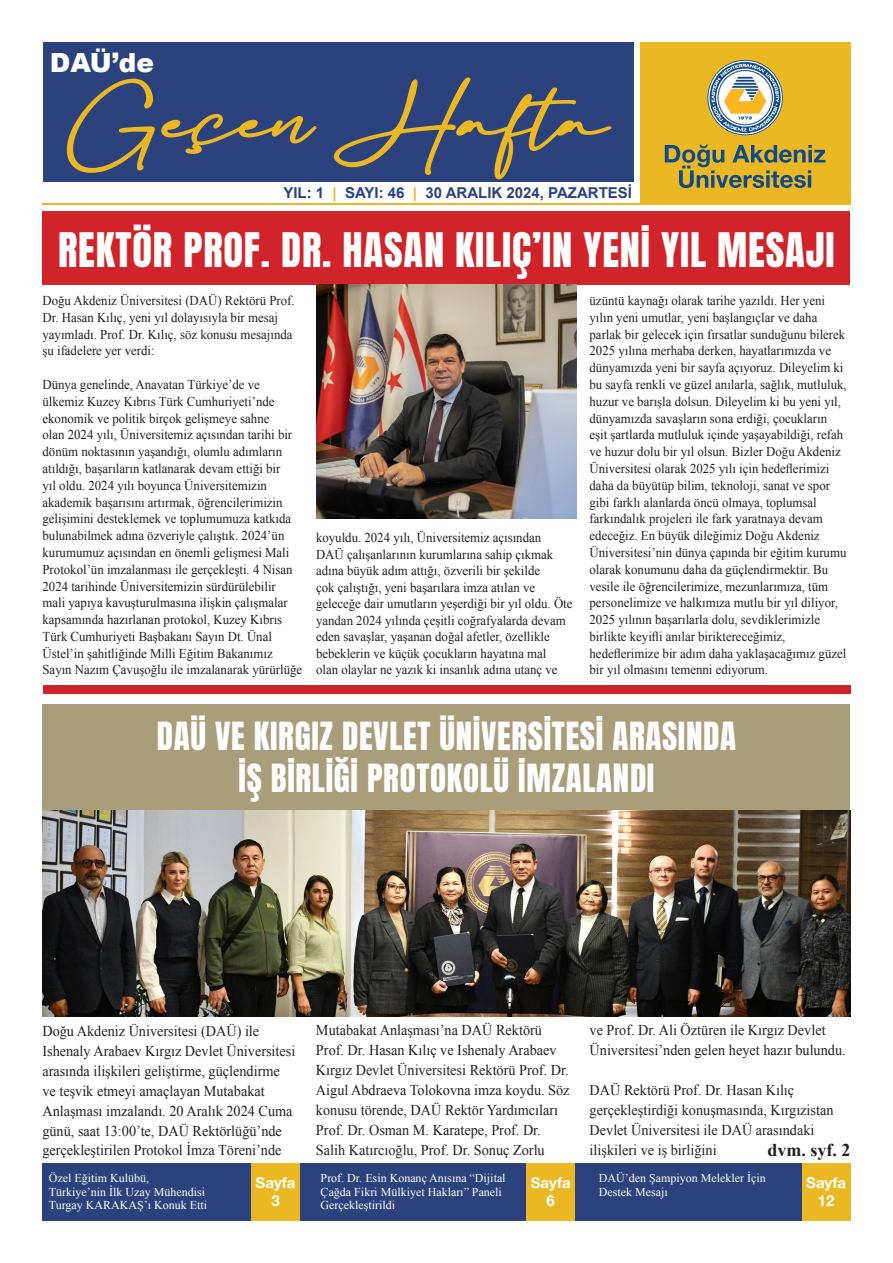
<style>
.page{position:relative;width:893px;height:1263px;background:#fff}
.page>*{position:absolute;margin:0;border:0;box-sizing:border-box;transform-origin:0 0}
.t1{font:75.3px "Bacalisties";color:#ebb824;scale:1.3 1}
.t2{font:40.5px "Anton";letter-spacing:.02em;color:#fff}
.t3{font:33px "Anton";letter-spacing:.02em;color:#fff}
.t4{font:900 26.4px "Arial";color:#fff}
.t5{font:700 18px "Times New Roman EMU";color:#231f20}
.t6{font:15px/20px "Times New Roman EMU";color:#231f20;scale:.95 1}
.t7{font:700 15px "Arial";color:#2b427d}
.t8{font:700 15px "Helvetica Neue EMU";color:#fff}
.t9{font:13.5px/16.8px "Times New Roman EMU";color:#231f20;scale:.95 1}
.t10{font:12px/13.5px "Times New Roman EMU";color:#fff}
.s1{color:#253f8e}
.s2{color:#ebb824}
</style>
<div class="page">
<div style="left:43px;top:43px;width:591px;height:139px;background:#2b427d"></div>
<hr style="left:43px;top:203px;width:597px;height:2px;background:#ebb824">
<div style="left:640px;top:43px;width:210px;height:162px;background:#ebb824"></div>
<div style="left:42px;top:1163px;width:808px;height:57px;background:#2b427d"></div>
<div style="left:251px;top:1163px;width:49px;height:57px;background:#ebb824"></div>
<div style="left:526px;top:1163px;width:49px;height:57px;background:#ebb824"></div>
<div style="left:802px;top:1163px;width:48px;height:57px;background:#ebb824"></div>
<svg style="left:664px;top:59px;width:162px;height:130px"></svg>
<div style="left:43px;top:704px;width:807px;height:106px;background:#aa9d7a"></div>
<div style="left:42px;top:211px;width:808px;height:74px;background:#d1232a"></div>
<img style="left:43px;top:810px;width:807px;height:206px">
<img style="left:316px;top:285px;width:261px;height:234px">
<div style="left:43px;top:685px;width:807px;height:9px;background:#d2232a"></div>
<h3 class="t4" style="left:50px;top:44px;width:106px">DAÜ’de</h3>
<h1 class="t1" style="left:68px;top:57px;width:417px">Geçen Hafta</h1>
<p class="t7" style="left:283px;top:182px;width:350px"><span class="s1">YIL: 1</span> <span class="s2">|</span> <span class="s1">SAYI: 46</span> <span class="s2">|</span> 30 ARALIK 2024, PAZARTESİ</p>
<p class="t2" style="left:58px;top:229px;width:778px">REKTÖR PROF. DR. HASAN KILIÇ’IN YENİ YIL MESAJI</p>
<p class="t9" style="left:43px;top:292px;width:267px">Doğu Akdeniz Üniversitesi (DAÜ) Rektörü Prof.<br>Dr. Hasan Kılıç, yeni yıl dolayısıyla bir mesaj yayımladı. Prof. Dr. Kılıç, söz konusu mesajında şu ifadelere yer verdi:</p>
<p class="t9" style="left:43px;top:376px;width:275px">Dünya genelinde, Anavatan Türkiye’de ve ülkemiz Kuzey Kıbrıs Türk Cumhuriyeti’nde ekonomik ve politik birçok gelişmeye sahne<br>olan 2024 yılı, Üniversitemiz açısından tarihi bir dönüm noktasının yaşandığı, olumlu adımların atıldığı, başarıların katlanarak devam ettiği bir<br>yıl oldu. 2024 yılı boyunca Üniversitemizin akademik başarısını artırmak, öğrencilerimizin gelişimini desteklemek ve toplumumuza katkıda bulunabilmek adına özveriyle çalıştık. 2024’ün kurumumuz açısından en önemli gelişmesi Mali Protokol’ün imzalanması ile gerçekleşti. 4 Nisan 2024 tarihinde Üniversitemizin sürdürülebilir<br>mali yapıya kavuşturulmasına ilişkin çalışmalar kapsamında hazırlanan protokol, Kuzey Kıbrıs Türk Cumhuriyeti Başbakanı Sayın Dt. Ünal Üstel’in şahitliğinde Milli Eğitim Bakanımız Sayın Nazım Çavuşoğlu ile imzalanarak yürürlüğe</p>
<p class="t9" style="left:316px;top:529px;width:271px">koyuldu. 2024 yılı, Üniversitemiz açısından<br>DAÜ çalışanlarının kurumlarına sahip çıkmak adına büyük adım attığı, özverili bir şekilde<br>çok çalıştığı, yeni başarılara imza atılan ve geleceğe dair umutların yeşerdiği bir yıl oldu. Öte yandan 2024 yılında çeşitli coğrafyalarda devam eden savaşlar, yaşanan doğal afetler, özellikle bebeklerin ve küçük çocukların hayatına mal<br>olan olaylar ne yazık ki insanlık adına utanç ve</p>
<p class="t9" style="left:590px;top:292px;width:272px">üzüntü kaynağı olarak tarihe yazıldı. Her yeni yılın yeni umutlar, yeni başlangıçlar ve daha parlak bir gelecek için fırsatlar sunduğunu bilerek 2025 yılına merhaba derken, hayatlarımızda ve dünyamızda yeni bir sayfa açıyoruz. Dileyelim ki bu sayfa renkli ve güzel anılarla, sağlık, mutluluk, huzur ve barışla dolsun. Dileyelim ki bu yeni yıl, dünyamızda savaşların sona erdiği, çocukların eşit şartlarda mutluluk içinde yaşayabildiği, refah ve huzur dolu bir yıl olsun. Bizler Doğu Akdeniz Üniversitesi olarak 2025 yılı için hedeflerimizi daha da büyütüp bilim, teknoloji, sanat ve spor gibi farklı alanlarda öncü olmaya, toplumsal farkındalık projeleri ile fark yaratnaya devam edeceğiz. En büyük dileğimiz Doğu Akdeniz Üniversitesi’nin dünya çapında bir eğitim kurumu olarak konumunu daha da güçlendirmektir. Bu vesile ile öğrencilerimize, mezunlarımıza, tüm personelimize ve halkımıza mutlu bir yıl diliyor, 2025 yılının başarılarla dolu, sevdiklerimizle birlikte keyifli anılar biriktereceğimiz, hedeflerimize bir adım daha yaklaşacağımız güzel bir yıl olmasını temenni ediyorum.</p>
<p class="t3" style="left:157px;top:719px;width:581px">DAÜ VE KIRGIZ DEVLET ÜNİVERSİTESİ ARASINDA</p>
<p class="t3" style="left:239px;top:761px;width:417px">İŞ BİRLİĞİ PROTOKOLÜ İMZALANDI</p>
<p class="t6" style="left:42px;top:1021px;width:268px">Doğu Akdeniz Üniversitesi (DAÜ) ile Ishenaly Arabaev Kırgız Devlet Üniversitesi arasında ilişkileri geliştirme, güçlendirme ve teşvik etmeyi amaçlayan Mutabakat Anlaşması imzalandı. 20 Aralık 2024 Cuma günü, saat 13:00’te, DAÜ Rektörlüğü’nde gerçekleştirilen Protokol İmza Töreni’nde</p>
<p class="t6" style="left:316px;top:1020px;width:268px">Mutabakat Anlaşması’na DAÜ Rektörü Prof. Dr. Hasan Kılıç ve Ishenaly Arabaev Kırgız Devlet Üniversitesi Rektörü Prof. Dr.<br>Aigul Abdraeva Tolokovna imza koydu. Söz konusu törende, DAÜ Rektör Yardımcıları Prof. Dr. Osman M. Karatepe, Prof. Dr.<br>Salih Katırcıoğlu, Prof. Dr. Sonuç Zorlu</p>
<p class="t6" style="left:590px;top:1020px;width:271px">ve Prof. Dr. Ali Öztüren ile Kırgız Devlet<br>Üniversitesi’nden gelen heyet hazır bulundu.</p>
<p class="t6" style="left:590px;top:1080px;width:258px">DAÜ Rektörü Prof. Dr. Hasan Kılıç gerçekleştirdiği konuşmasında, Kırgızistan Devlet Üniversitesi ile DAÜ arasındaki ilişkileri ve iş birliğini</p>
<p class="t5" style="left:767px;top:1139px;width:84px">dvm. syf. 2</p>
<p class="t10" style="left:49px;top:1171px;width:102px">Özel Eğitim Kulübü,</p>
<p class="t10" style="left:49px;top:1184px;width:160px">Türkiye’nin İlk Uzay Mühendisi<br>Turgay KARAKAŞ’ı Konuk Etti</p>
<p class="t10" style="left:321px;top:1171px;width:186px">Prof. Dr. Esin Konanç Anısına “Dijital<br>Çağda Fikri Mülkiyet Hakları” Paneli<br>Gerçekleştirildi</p>
<p class="t10" style="left:599px;top:1171px;width:168px">DAÜ’den Şampiyon Melekler İçin<br>Destek Mesajı</p>
<p class="t8" style="left:256px;top:1173px;width:41px">Sayfa</p>
<p class="t8" style="left:271px;top:1191px;width:10px">3</p>
<p class="t8" style="left:531px;top:1173px;width:41px">Sayfa</p>
<p class="t8" style="left:547px;top:1191px;width:10px">6</p>
<p class="t8" style="left:806px;top:1173px;width:41px">Sayfa</p>
<p class="t8" style="left:818px;top:1191px;width:18px">12</p>
</div>
